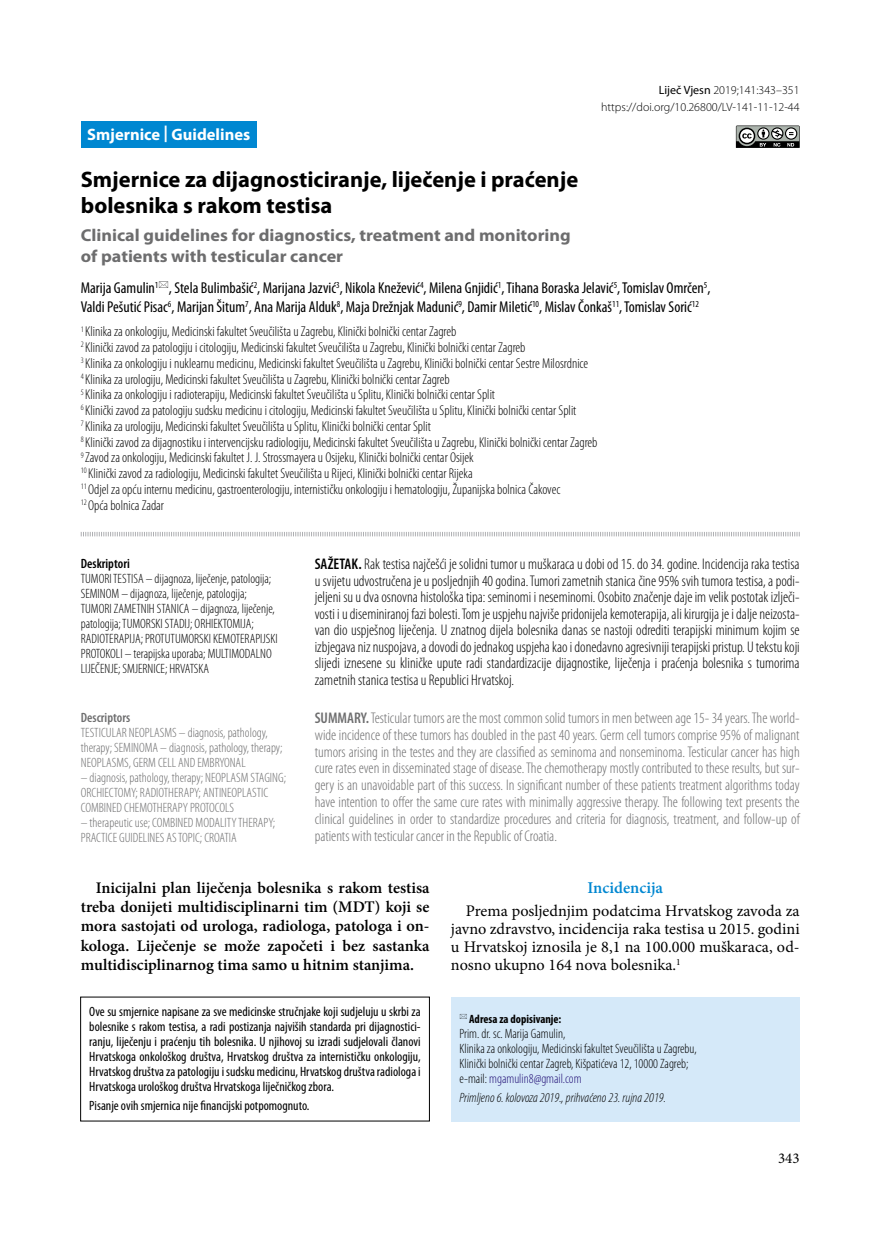
<style>
.page{position:relative;width:872px;height:1234px;background:#fff}
.page>*{position:absolute;margin:0;border:0;box-sizing:border-box;transform-origin:0 0}
.t1{font:700 22.5px/25.5px "Myriad Pro";color:#000}
.t2{font:700 17.25px/20.2px "Myriad Pro";color:#6d6d6e;scale:1.05 1}
.t3{font:700 16.5px "Myriad Pro";color:#fff}
.t4{font:600 16.5px "Minion Pro";color:#0087d1}
.t5{font:600 16.2px/19.4px "Minion Pro";color:#000;text-align:justify}
.t6{font:16.2px/18.1px "Minion Pro";color:#000;text-align:justify}
.t7{font:condensed 15.75px/18.8px "Myriad Pro";color:#000}
.t8{font:300 condensed 15.45px/16.5px "Myriad Pro";color:#000;text-align:justify}
.t9{font:300 condensed 15.45px/16.8px "Myriad Pro";color:#6d6d6e;text-align:justify}
.t10{font:15px "Minion Pro";color:#000}
.t11{font:300 condensed 14.25px/15.8px "Myriad Pro";color:#000}
.t12{font:condensed 13.5px/15px "Myriad Pro";color:#000;text-align:justify}
.t13{font:300 condensed 13.5px/15px "Myriad Pro";color:#000}
.t14{font:300 condensed 13.5px/15px "Myriad Pro";color:#6d6d6e}
.t15{font:italic 300 condensed 13.5px "Myriad Pro";color:#000}
.t16{font:600 condensed 13.5px "Myriad Pro";color:#000}
.t17{font:600 condensed 13.5px "Myriad Pro";color:#6d6d6e}
.t18{font:300 12px/16.5px "Myriad Pro";color:#000;text-align:right}
.t19{font:700 condensed 12px "Myriad Pro";color:#000}
.s1{font-weight:400}
.s2{font-weight:600}
.s3{color:#231177}
</style>
<div class="page">
<svg style="left:736px;top:125px;width:63px;height:23px"></svg>
<div style="left:451px;top:996px;width:348px;height:124px;background:#d5e9f9"></div>
<div style="left:81px;top:121px;width:176px;height:27px;background:#0087d1"></div>
<svg style="left:80px;top:532px;width:720px;height:5px"></svg>
<p class="t3" style="left:87px;top:123px;width:164px">Smjernice | Guidelines</p>
<p class="t18" style="left:601px;top:82px;width:200px"><span class="s1">Liječ Vjesn</span> 2019;141:343–351 https://doi.org/10.26800/LV-141-11-12-44</p>
<h1 class="t1" style="left:81px;top:166px;width:499px">Smjernice za dijagnosticiranje, liječenje i praćenje bolesnika s rakom testisa</h1>
<p class="t2" style="left:81px;top:225px;width:468px">Clinical guidelines for diagnostics, treatment and monitoring of patients with testicular cancer</p>
<p class="t7" style="left:81px;top:278px;width:631px">Marija Gamulin<sup>1</sup> , Stela Bulimbašić<sup>2</sup>, Marijana Jazvić<sup>3</sup>, Nikola Knežević<sup>4</sup>, Milena Gnjidić<sup>1</sup>, Tihana Boraska Jelavić<sup>5</sup>, Tomislav Omrčen<sup>5</sup>,<br>Valdi Pešutić Pisac<sup>6</sup>, Marijan Šitum<sup>7</sup>, Ana Marija Alduk<sup>8</sup>, Maja Drežnjak Madunić<sup>9</sup>, Damir Miletić<sup>10</sup>, Mislav Čonkaš<sup>11</sup>, Tomislav Sorić<sup>12</sup></p>
<p class="t11" style="left:81px;top:323px;width:518px"><sup>1</sup> Klinika za onkologiju, Medicinski fakultet Sveučilišta u Zagrebu, Klinički bolnički centar Zagreb<br><sup>2</sup> Klinički zavod za patologiju i citologiju, Medicinski fakultet Sveučilišta u Zagrebu, Klinički bolnički centar Zagreb<br><sup>3</sup> Klinika za onkologiju i nuklearnu medicinu, Medicinski fakultet Sveučilišta u Zagrebu, Klinički bolnički centar Sestre Milosrdnice<br><sup>4</sup> Klinika za urologiju, Medicinski fakultet Sveučilišta u Zagrebu, Klinički bolnički centar Zagreb<br><sup>5</sup> Klinika za onkologiju i radioterapiju, Medicinski fakultet Sveučilišta u Splitu, Klinički bolnički centar Split<br><sup>6</sup> Klinički zavod za patologiju sudsku medicinu i citologiju, Medicinski fakultet Sveučilišta u Splitu, Klinički bolnički centar Split<br><sup>7</sup> Klinika za urologiju, Medicinski fakultet Sveučilišta u Splitu, Klinički bolnički centar Split<br><sup>8</sup> Klinički zavod za dijagnostiku i intervencijsku radiologiju, Medicinski fakultet Sveučilišta u Zagrebu, Klinički bolnički centar Zagreb <sup>9</sup> Zavod za onkologiju, Medicinski fakultet J. J. Strossmayera u Osijeku, Klinički bolnički centar Osijek<br><sup>10</sup> Klinički zavod za radiologiju, Medicinski fakultet Sveučilišta u Rijeci, Klinički bolnički centar Rijeka<br><sup>11</sup> Odjel za opću internu medicinu, gastroenterologiju, internističku onkologiju i hematologiju, Županijska bolnica Čakovec<br><sup>12</sup> Opća bolnica Zadar</p>
<p class="t16" style="left:81px;top:555px;width:50px">Deskriptori</p>
<p class="t13" style="left:81px;top:570px;width:198px">TUMORI TESTISA – dijagnoza, liječenje, patologija; SEMINOM – dijagnoza, liječenje, patologija; TUMORI ZAMETNIH STANICA – dijagnoza, liječenje, patologija; TUMORSKI STADIJ; ORHIEKTOMIJA; RADIOTERAPIJA; PROTUTUMORSKI KEMOTERAPIJSKI PROTOKOLI – terapijska uporaba; MULTIMODALNO LIJEČENJE; SMJERNICE; HRVATSKA</p>
<p class="t17" style="left:81px;top:708px;width:51px">Descriptors</p>
<p class="t14" style="left:81px;top:724px;width:203px">TESTICULAR NEOPLASMS – diagnosis, pathology, therapy; SEMINOMA – diagnosis, pathology, therapy;<br>NEOPLASMS, GERM CELL AND EMBRYONAL</p>
<p class="t14" style="left:81px;top:769px;width:207px">– diagnosis, pathology, therapy; NEOPLASM STAGING;<br>ORCHIECTOMY; RADIOTHERAPY; ANTINEOPLASTIC<br>COMBINED CHEMOTHERAPY PROTOCOLS</p>
<p class="t14" style="left:81px;top:814px;width:196px">– therapeutic use; COMBINED MODALITY THERAPY;<br>PRACTICE GUIDELINES AS TOPIC; CROATIA</p>
<p class="t8" style="left:315px;top:555px;width:486px"><span class="s2">SAŽETAK.</span> Rak testisa najčešći je solidni tumor u muškaraca u dobi od 15. do 34. godine. Incidencija raka testisa u svijetu udvostručena je u posljednjih 40 godina. Tumori zametnih stanica čine 95% svih tumora testisa, a podi&shy;jeljeni su u dva osnovna histološka tipa: seminomi i neseminomi. Osobito značenje daje im velik postotak izlječi&shy;vosti i u diseminiranoj fazi bolesti. Tom je uspjehu najviše pridonijela kemoterapija, ali kirurgija je i dalje neizosta&shy;van dio uspješnog liječenja. U znatnog dijela bolesnika danas se nastoji odrediti terapijski minimum kojim se izbjegava niz nuspojava, a dovodi do jednakog uspjeha kao i donedavno agresivniji terapijski pristup. U tekstu koji slijedi iznesene su kliničke upute radi standardizacije dijagnostike, liječenja i praćenja bolesnika s tumorima zametnih stanica testisa u Republici Hrvatskoj.</p>
<p class="t9" style="left:315px;top:709px;width:486px"><span class="s2">SUMMARY.</span> Testicular tumors are the most common solid tumors in men between age 15- 34 years. The world&shy;wide incidence of these tumors has doubled in the past 40 years. Germ cell tumors comprise 95% of malignant tumors arising in the testes and they are classified as seminoma and nonseminoma. Testicular cancer has high cure rates even in disseminated stage of disease. The chemotherapy mostly contributed to these results, but sur&shy;gery is an unavoidable part of this success. In significant number of these patients treatment algorithms today have intention to offer the same cure rates with minimally aggressive therapy. The following text presents the clinical guidelines in order to standardize procedures and criteria for diagnosis, treatment, and follow-up of patients with testicular cancer in the Republic of Croatia.</p>
<p class="t5" style="left:81px;top:877px;width:350px;text-indent:15px">Inicijalni plan liječenja bolesnika s rakom testisa treba donijeti multidisciplinarni tim (MDT) koji se mora sastojati od urologa, radiologa, patologa i on&shy;kologa. Liječenje se može započeti i bez sastanka multidisciplinarnog tima samo u hitnim stanjima.</p>
<p class="t4" style="left:587px;top:875px;width:77px">Incidencija</p>
<p class="t6" style="left:451px;top:901px;width:350px;text-indent:15px">Prema posljednjim podatcima Hrvatskog zavoda za javno zdravstvo, incidencija raka testisa u 2015. godini u Hrvatskoj iznosila je 8,1 na 100.000 muškaraca, od&shy;nosno ukupno 164 nova bolesnika.<sup>1</sup></p>
<p class="t12" style="left:89px;top:1003px;width:333px">Ove su smjernice napisane za sve medicinske stručnjake koji sudjeluju u skrbi za bolesnike s rakom testisa, a radi postizanja najviših standarda pri dijagnostici&shy;ranju, liječenju i praćenju tih bolesnika. U njihovoj su izradi sudjelovali članovi Hrvatskoga onkološkog društva, Hrvatskog društva za internističku onkologiju, Hrvatskog društva za patologiju i sudsku medicinu, Hrvatskog društva radiologa i Hrvatskoga urološkog društva Hrvatskoga liječničkog zbora.</p>
<p class="t12" style="left:89px;top:1097px;width:221px">Pisanje ovih smjernica nije financijski potpomognuto.</p>
<p class="t19" style="left:469px;top:1011px;width:94px">Adresa za dopisivanje:</p>
<p class="t13" style="left:459px;top:1025px;width:239px">Prim. dr. sc. Marija Gamulin,<br>Klinika za onkologiju, Medicinski fakultet Sveučilišta u Zagrebu, Klinički bolnički centar Zagreb, Kišpatićeva 12, 10000 Zagreb; e-mail: <span class="s3">mgamulin8@gmail.com</span></p>
<p class="t15" style="left:459px;top:1089px;width:208px">Primljeno 6. kolovoza 2019., prihvaćeno 23. rujna 2019.</p>
<p class="t10" style="left:778px;top:1147px;width:23px">343</p>
</div>
